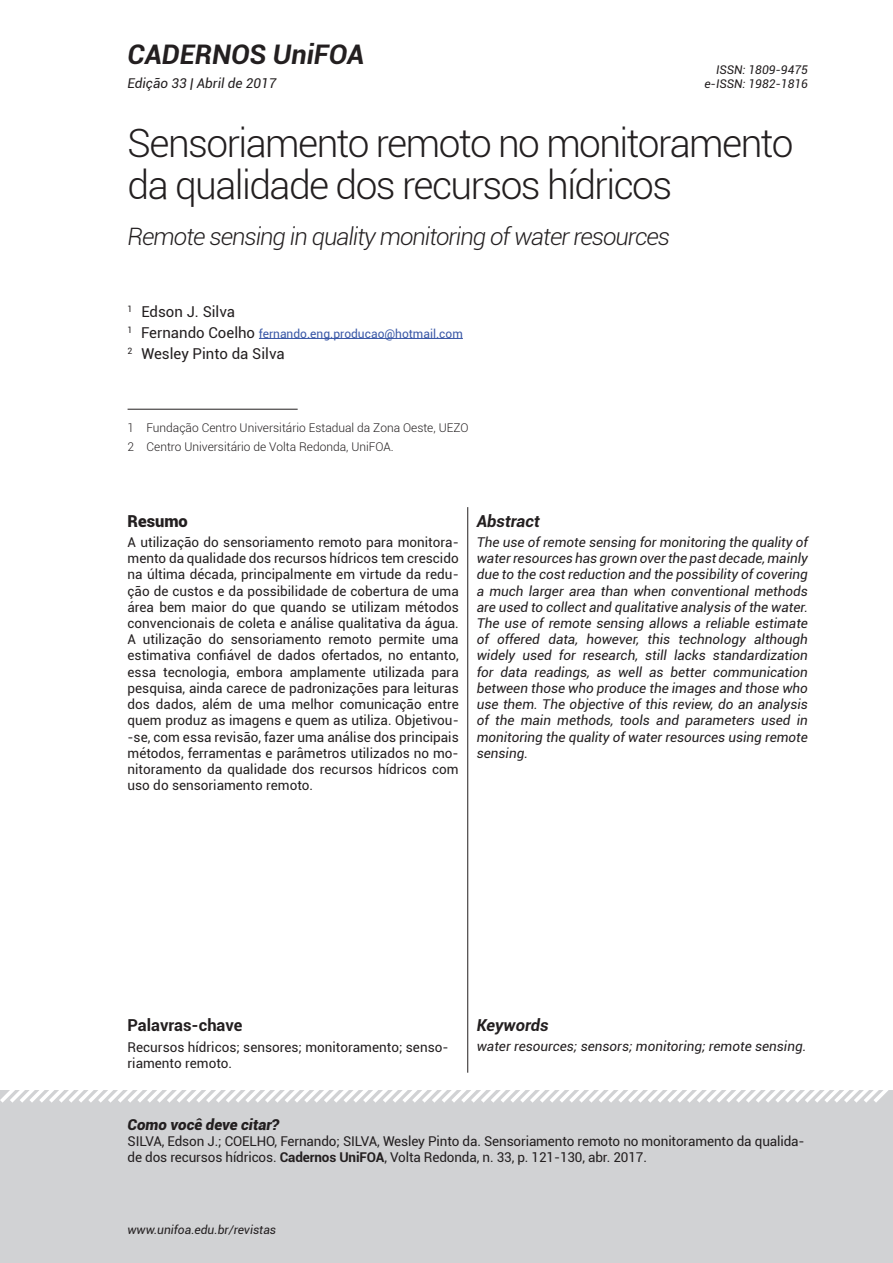
<style>
.page{position:relative;width:893px;height:1263px;background:#fff}
.page>*{position:absolute;margin:0;border:0;box-sizing:border-box;transform-origin:0 0}
.t1{font:300 39px/42px "Roboto";letter-spacing:-.04em;color:#231f20}
.t2{font:italic 700 27px "Roboto";color:#231f20}
.t3{font:italic 300 24px "Roboto";letter-spacing:-.04em;color:#231f20}
.t4{font:italic 700 16.5px "Roboto";color:#231f20}
.t5{font:700 16.5px "Roboto";color:#231f20}
.t6{font:900 16.5px "Roboto";color:#231f20}
.t7{font:15px "Roboto";color:#231f20}
.t8{font:italic 900 15px "Roboto";color:#231f20}
.t9{font:13.5px/16.2px "Roboto";letter-spacing:-.01em;color:#231f20}
.t10{font:italic 13.5px/16.2px "Roboto";color:#231f20;text-align:justify}
.t11{font:300 12px/18.6px "Roboto";color:#231f20}
.t12{font:italic 12px "Roboto";color:#231f20}
.t13{font:12px "Roboto";color:#3b59a7}
.s1{font-size:15px;color:#231f20}
.s2{font-weight:700}
</style>
<div class="page">
<div style="left:0;top:1091px;width:893px;height:172px;background:#d1d2d4"></div>
<svg style="left:0;top:1090px;width:893px;height:13px"></svg>
<hr style="left:259px;top:338px;width:204px;height:1px;background:#3b59a7">
<hr style="left:128px;top:409px;width:170px;height:1px;background:#231f20">
<hr style="left:467px;top:507px;width:1px;height:566px;background:#231f20">
<h2 class="t2" style="left:128px;top:36px;width:238px">CADERNOS UniFOA</h2>
<p class="t12" style="left:716px;top:61px;width:93px">ISSN: 1809-9475</p>
<p class="t10" style="left:128px;top:75px;width:150px">Edição 33 | Abril de 2017</p>
<p class="t12" style="left:704px;top:75px;width:105px">e-ISSN: 1982-1816</p>
<h1 class="t1" style="left:128px;top:121px;width:668px">Sensoriamento remoto no monitoramento da qualidade dos recursos hídricos</h1>
<h3 class="t3" style="left:128px;top:219px;width:544px">Remote sensing in quality monitoring of water resources</h3>
<p class="t7" style="left:128px;top:301px;width:109px"><sup>1</sup> Edson J. Silva</p>
<p class="t13" style="left:128px;top:325px;width:337px"><sup>1</sup> <span class="s1">Fernando Coelho</span> fernando.eng.producao@hotmail.com</p>
<p class="t7" style="left:128px;top:343px;width:159px"><sup>2</sup> Wesley Pinto da Silva</p>
<p class="t11" style="left:128px;top:418px;width:342px">1 Fundação Centro Universitário Estadual da Zona Oeste, UEZO<br>2 Centro Universitário de Volta Redonda, UniFOA.</p>
<p class="t6" style="left:128px;top:509px;width:62px">Resumo</p>
<p class="t9" style="left:128px;top:534px;width:333px;text-align:justify">A utilização do sensoriamento remoto para monitora&shy;mento da qualidade dos recursos hídricos tem crescido na última década, principalmente em virtude da redu&shy;ção de custos e da possibilidade de cobertura de uma área bem maior do que quando se utilizam métodos convencionais de coleta e análise qualitativa da água.<br>A utilização do sensoriamento remoto permite uma estimativa confiável de dados ofertados, no entanto, essa tecnologia, embora amplamente utilizada para pesquisa, ainda carece de padronizações para leituras dos dados, além de uma melhor comunicação entre quem produz as imagens e quem as utiliza. Objetivou--se, com essa revisão, fazer uma análise dos principais métodos, ferramentas e parâmetros utilizados no mo&shy;nitoramento da qualidade dos recursos hídricos com uso do sensoriamento remoto.</p>
<p class="t4" style="left:477px;top:509px;width:64px">Abstract</p>
<p class="t10" style="left:477px;top:534px;width:333px">The use of remote sensing for monitoring the quality of water resources has grown over the past decade, mainly due to the cost reduction and the possibility of covering a much larger area than when conventional methods are used to collect and qualitative analysis of the water.<br>The use of remote sensing allows a reliable estimate of offered data, however, this technology although widely used for research, still lacks standardization for data readings, as well as better communication between those who produce the images and those who use them. The objective of this review, do an analysis of the main methods, tools and parameters used in monitoring the quality of water resources using remote sensing.</p>
<p class="t5" style="left:128px;top:1013px;width:116px">Palavras-chave</p>
<p class="t9" style="left:128px;top:1038px;width:322px">Recursos hídricos; sensores; monitoramento; senso&shy;riamento remoto.</p>
<p class="t4" style="left:477px;top:1013px;width:73px">Keywords</p>
<p class="t10" style="left:477px;top:1038px;width:331px">water resources; sensors; monitoring; remote sensing.</p>
<p class="t8" style="left:128px;top:1114px;width:153px">Como você deve citar?</p>
<p class="t9" style="left:128px;top:1132px;width:678px">SILVA, Edson J.; COELHO, Fernando; SILVA, Wesley Pinto da. Sensoriamento remoto no monitoramento da qualida&shy;de dos recursos hídricos. <span class="s2">Cadernos UniFOA</span>, Volta Redonda, n. 33, p. 121-130, abr. 2017.</p>
<p class="t12" style="left:128px;top:1221px;width:150px">www.unifoa.edu.br/revistas</p>
</div>
